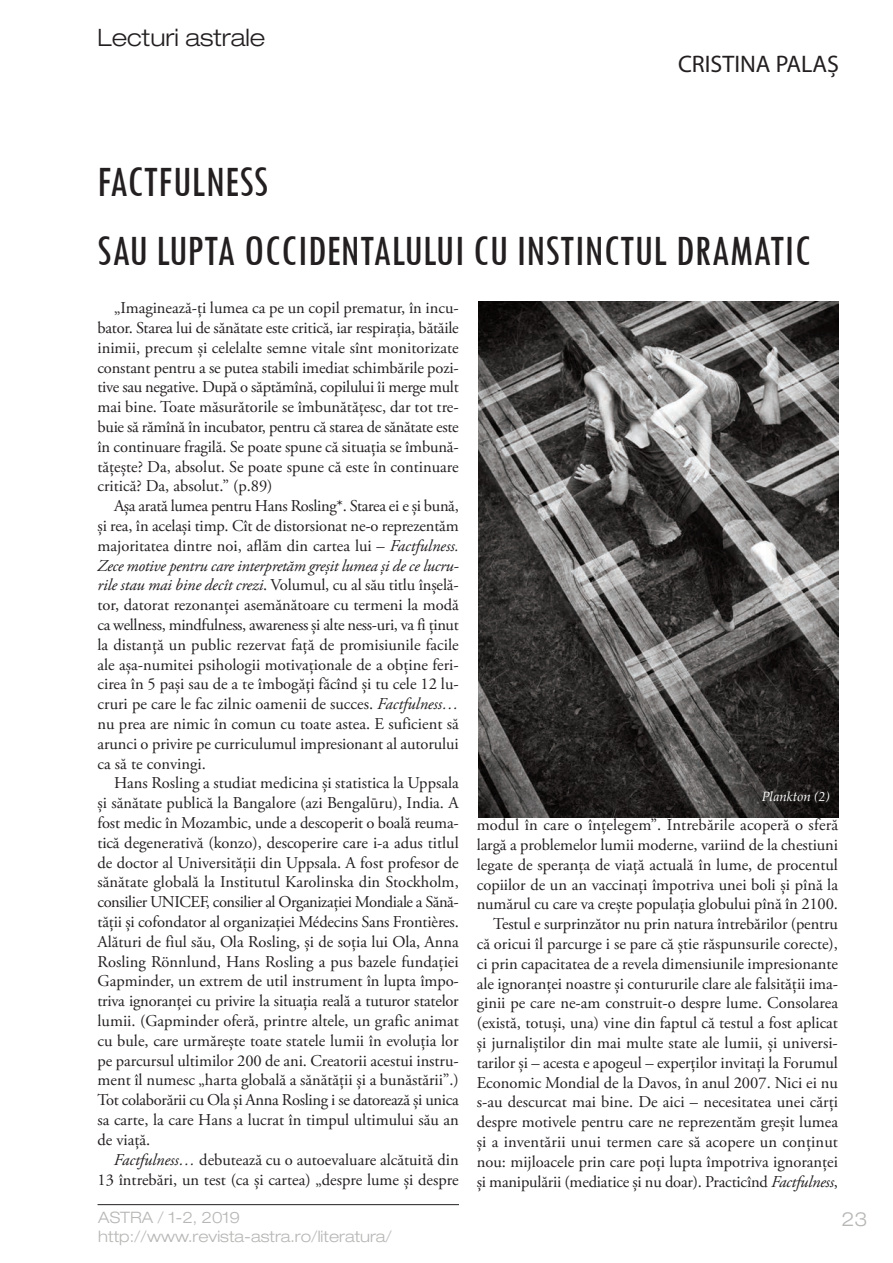
<style>
.page{position:relative;width:893px;height:1263px;background:#fff}
.page>*{position:absolute;margin:0;border:0;box-sizing:border-box;transform-origin:0 0}
.t1{font:condensed 45px/69px "Tw Cen";color:#231f20}
.t2{font:300 expanded 24px "Helvetica Neue LT Pro";color:#231f20}
.t3{font:24px "Myriad Pro";color:#231f20}
.t4{font:300 expanded 19.5px "Helvetica Neue LT Pro";color:#b7b7b6}
.t5{font:16.5px/19.8px "Adobe Garamond Pro";color:#231f20;text-align:justify}
.t6{font:300 expanded 15.75px/18.9px "Helvetica Neue LT Pro";color:#b7b7b6}
.t7{font:italic 13.5px "Palatino Linotype";color:#fff}
.s1{font-style:italic}
</style>
<div class="page">
<img style="left:479px;top:302px;width:360px;height:515px">
<hr style="left:98px;top:1204px;width:361px;height:1px;background:#231f20">
<h2 class="t2" style="left:98px;top:28px;width:169px">Lecturi astrale</h2>
<h2 class="t3" style="left:678px;top:55px;width:162px">CRISTINA PALAȘ</h2>
<h1 class="t1" style="left:97px;top:148px;width:715px">FACTFULNESS<br>SAU LUPTA OCCIDENTALULUI CU INSTINCTUL DRAMATIC</h1>
<p class="t5" style="left:98px;top:299px;width:363px;text-indent:16px">„Imaginează-ți lumea ca pe un copil prematur, în incu&shy;bator. Starea lui de sănătate este critică, iar respirația, bătăile inimii, precum și celelalte semne vitale sînt monitorizate constant pentru a se putea stabili imediat schimbările pozi&shy;tive sau negative. După o săptămînă, copilului îi merge mult mai bine. Toate măsurătorile se îmbunătățesc, dar tot tre&shy;buie să rămînă în incubator, pentru că starea de sănătate este în continuare fragilă. Se poate spune că situația se îmbună&shy;tățește? Da, absolut. Se poate spune că este în continuare critică? Da, absolut.” (p.89)</p>
<p class="t5" style="left:98px;top:497px;width:363px;text-indent:16px">Așa arată lumea pentru Hans Rosling*. Starea ei e și bună, și rea, în același timp. Cît de distorsionat ne-o reprezentăm majoritatea dintre noi, aflăm din cartea lui – <span class="s1">Factfulness.<br>Zece motive pentru care interpretăm greșit lumea și de ce lucru&shy;rile stau mai bine decît crezi</span>. Volumul, cu al său titlu înșelă&shy;tor, datorat rezonanței asemănătoare cu termeni la modă ca wellness, mindfulness, awareness și alte ness-uri, va fi ținut la distanță un public rezervat față de promisiunile facile ale așa-numitei psihologii motivaționale de a obține feri&shy;cirea în 5 pași sau de a te îmbogăți făcînd și tu cele 12 lu&shy;cruri pe care le fac zilnic oamenii de succes. <span class="s1">Factfulness… </span>nu prea are nimic în comun cu toate astea. E suficient să arunci o privire pe curriculumul impresionant al autorului ca să te convingi.</p>
<p class="t5" style="left:97px;top:775px;width:363px;text-indent:17px">Hans Rosling a studiat medicina și statistica la Uppsala și sănătate publică la Bangalore (azi Bengalūru), India. A fost medic în Mozambic, unde a descoperit o boală reuma&shy;tică degenerativă (konzo), descoperire care i-a adus titlul de doctor al Universității din Uppsala. A fost profesor de sănătate globală la Institutul Karolinska din Stockholm, consilier UNICEF, consilier al Organizației Mondiale a Sănă&shy;tății și cofondator al organizației Médecins Sans Frontières.<br>Alături de fiul său, Ola Rosling, și de soția lui Ola, Anna Rosling Rönnlund, Hans Rosling a pus bazele fundației Gapminder, un extrem de util instrument în lupta împo&shy;triva ignoranței cu privire la situația reală a tuturor statelor lumii. (Gapminder oferă, printre altele, un grafic animat cu bule, care urmărește toate statele lumii în evoluția lor pe parcursul ultimilor 200 de ani. Creatorii acestui instru&shy;ment îl numesc „harta globală a sănătății și a bunăstării”.)<br>Tot colaborării cu Ola și Anna Rosling i se datorează și unica sa carte, la care Hans a lucrat în timpul ultimului său an de viață.</p>
<p class="t5" style="left:97px;top:1151px;width:363px;text-align:right"><span class="s1">Factfulness…</span> debutează cu o autoevaluare alcătuită din<br>13 întrebări, un test (ca și cartea) „despre lume și despre</p>
<p class="t7" style="left:762px;top:791px;width:70px">Plankton (2)</p>
<p class="t5" style="left:477px;top:816px;width:363px;text-align:right">modul în care o înțelegem”. Întrebările acoperă o sferă largă a problemelor lumii moderne, variind de la chestiuni legate de speranța de viață actuală în lume, de procentul copiilor de un an vaccinați împotriva unei boli și pînă la numărul cu care va crește populația globului pînă în 2100.<br>Testul e surprinzător nu prin natura întrebărilor (pentru că oricui îl parcurge i se pare că știe răspunsurile corecte), ci prin capacitatea de a revela dimensiunile impresionante ale ignoranței noastre și contururile clare ale falsității ima&shy;ginii pe care ne-am construit-o despre lume. Consolarea (există, totuși, una) vine din faptul că testul a fost aplicat și jurnaliștilor din mai multe state ale lumii, și universi&shy;tarilor și – acesta e apogeul – experților invitați la Forumul Economic Mondial de la Davos, în anul 2007. Nici ei nu s-au descurcat mai bine. De aici – necesitatea unei cărți despre motivele pentru care ne reprezentăm greșit lumea și a inventării unui termen care să acopere un conținut nou: mijloacele prin care poți lupta împotriva ignoranței și manipulării (mediatice și nu doar). Practicînd <span class="s1">Factfulness</span>,</p>
<p class="t6" style="left:98px;top:1209px;width:295px">ASTRA / 1-2, 2019 http://www.revista-astra.ro/literatura/</p>
<p class="t4" style="left:842px;top:1212px;width:28px">23</p>
</div>
